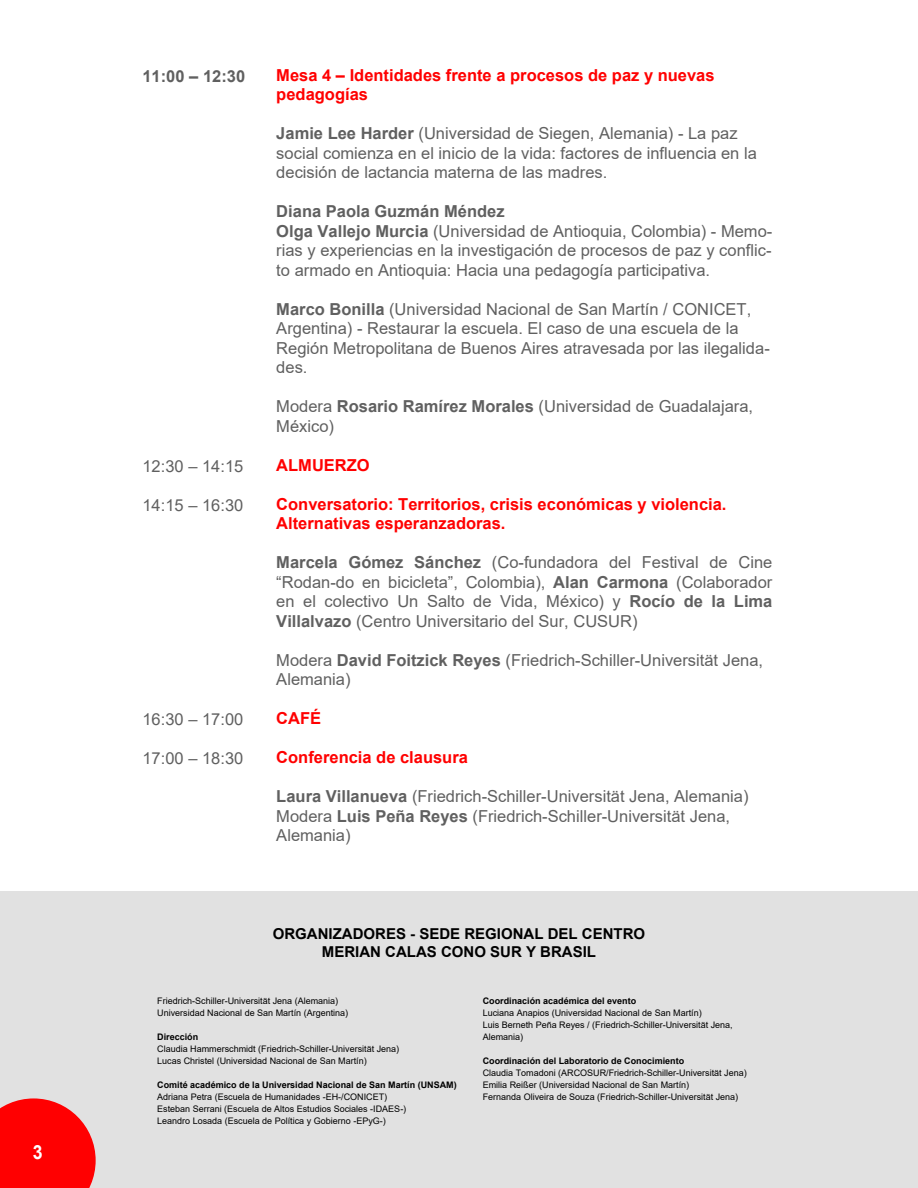
<style>
.page{position:relative;width:918px;height:1188px;background:#fff}
.page>*{position:absolute;margin:0;border:0;box-sizing:border-box;transform-origin:0 0}
.t1{font:700 19.5px "Arial";color:#fff;scale:.91 1}
.t2{font:16.5px/19.5px "Arial";color:#606060}
.t3{font:700 16.5px/19.5px "Arial";color:#ff0001}
.t4{font:700 16.5px "Arial";color:#606060}
.t5{font:700 15px/18px "Arial";color:#000;text-align:center}
.t6{font:9px/12px "Arial";color:#000}
.t7{font:700 9px "Arial";color:#000}
.s1{font-weight:700}
</style>
<div class="page">
<div style="left:0;top:891px;width:918px;height:297px;background:#e1e1e1"></div>
<svg style="left:0;top:1098px;width:96px;height:90px;background:#fb1a1b"></svg>
<p class="t1" style="left:33px;top:1138px;width:12px">3</p>
<p class="t4" style="left:142px;top:64px;width:104px">11:00 – 12:30</p>
<p class="t2" style="left:142px;top:456px;width:102px">12:30 – 14:15</p>
<p class="t2" style="left:142px;top:495px;width:102px">14:15 – 16:30</p>
<p class="t2" style="left:142px;top:709px;width:102px">16:30 – 17:00</p>
<p class="t2" style="left:142px;top:748px;width:102px">17:00 – 18:30</p>
<p class="t3" style="left:276px;top:65px;width:440px">Mesa 4 – Identidades frente a procesos de paz y nuevas pedagogías</p>
<p class="t2" style="left:276px;top:124px;width:482px"><span class="s1">Jamie Lee Harder</span> (Universidad de Siegen, Alemania) - La paz social comienza en el inicio de la vida: factores de influencia en la decisión de lactancia materna de las madres.</p>
<p class="t2" style="left:276px;top:202px;width:498px"><span class="s1">Diana Paola Guzmán Méndez<br>Olga Vallejo Murcia</span> (Universidad de Antioquia, Colombia) - Memo&shy;rias y experiencias en la investigación de procesos de paz y conflic&shy;to armado en Antioquia: Hacia una pedagogía participativa.</p>
<p class="t2" style="left:276px;top:299px;width:495px"><span class="s1">Marco Bonilla</span> (Universidad Nacional de San Martín / CONICET, Argentina) - Restaurar la escuela. El caso de una escuela de la Región Metropolitana de Buenos Aires atravesada por las ilegalida&shy;des.</p>
<p class="t2" style="left:276px;top:397px;width:478px">Modera <span class="s1">Rosario Ramírez Morales</span> (Universidad de Guadalajara,<br>México)</p>
<p class="t3" style="left:276px;top:455px;width:95px">ALMUERZO</p>
<p class="t3" style="left:276px;top:494px;width:452px">Conversatorio: Territorios, crisis económicas y violencia.<br>Alternativas esperanzadoras.</p>
<p class="t2" style="left:276px;top:553px;width:498px;text-align:justify"><span class="s1">Marcela Gómez Sánchez</span> (Co-fundadora del Festival de Cine “Rodan-do en bicicleta”, Colombia), <span class="s1">Alan Carmona</span> (Colaborador en el colectivo Un Salto de Vida, México) y <span class="s1">Rocío de la Lima Villalvazo</span> (Centro Universitario del Sur, CUSUR)</p>
<p class="t2" style="left:276px;top:650px;width:488px">Modera <span class="s1">David Foitzick Reyes</span> (Friedrich-Schiller-Universität Jena,<br>Alemania)</p>
<p class="t3" style="left:276px;top:709px;width:46px">CAFÉ</p>
<p class="t3" style="left:276px;top:748px;width:193px">Conferencia de clausura</p>
<p class="t2" style="left:276px;top:787px;width:474px"><span class="s1">Laura Villanueva</span> (Friedrich-Schiller-Universität Jena, Alemania)<br>Modera <span class="s1">Luis Peña Reyes</span> (Friedrich-Schiller-Universität Jena,<br>Alemania)</p>
<p class="t5" style="left:273px;top:925px;width:374px">ORGANIZADORES - SEDE REGIONAL DEL CENTRO<br>MERIAN CALAS CONO SUR Y BRASIL</p>
<p class="t6" style="left:157px;top:995px;width:193px">Friedrich-Schiller-Universität Jena (Alemania)<br>Universidad Nacional de San Martín (Argentina)</p>
<p class="t7" style="left:157px;top:1031px;width:43px">Dirección</p>
<p class="t6" style="left:157px;top:1043px;width:244px">Claudia Hammerschmidt (Friedrich-Schiller-Universität Jena)<br>Lucas Christel (Universidad Nacional de San Martín)</p>
<p class="t7" style="left:157px;top:1079px;width:301px">Comité académico de la Universidad Nacional de San Martín (UNSAM)</p>
<p class="t6" style="left:157px;top:1091px;width:251px">Adriana Petra (Escuela de Humanidades -EH-/CONICET)<br>Esteban Serrani (Escuela de Altos Estudios Sociales -IDAES-)<br>Leandro Losada (Escuela de Política y Gobierno -EPyG-)</p>
<p class="t7" style="left:483px;top:994px;width:155px">Coordinación académica del evento</p>
<p class="t6" style="left:483px;top:1007px;width:252px">Luciana Anapios (Universidad Nacional de San Martín)<br>Luis Berneth Peña Reyes / (Friedrich-Schiller-Universität Jena,<br>Alemania)</p>
<p class="t7" style="left:483px;top:1054px;width:203px">Coordinación del Laboratorio de Conocimiento</p>
<p class="t6" style="left:483px;top:1067px;width:266px">Claudia Tomadoni (ARCOSUR/Friedrich-Schiller-Universität Jena)<br>Emilia Reißer (Universidad Nacional de San Martín)<br>Fernanda Oliveira de Souza (Friedrich-Schiller-Universität Jena)</p>
</div>
